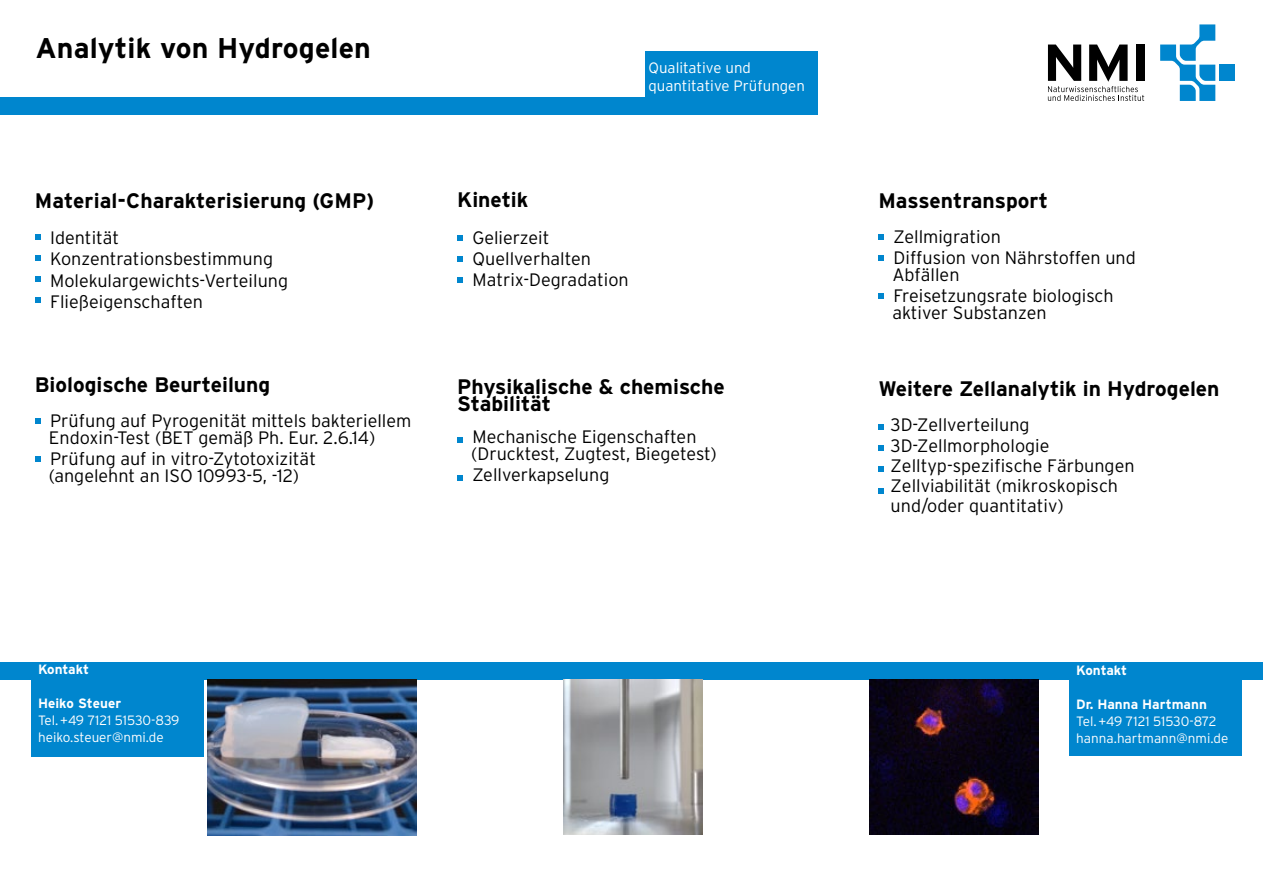
<style>
.page{position:relative;width:1263px;height:893px;background:#fff}
.page>*{position:absolute;margin:0;border:0;box-sizing:border-box;transform-origin:0 0}
.t1{font:700 28.5px "Interstate";letter-spacing:.005em;color:#000}
.t2{font:700 21px/17px "Interstate";color:#000}
.t3{font:300 18px/21.3px "Interstate";color:#000}
.t4{font:300 15px/18px "Interstate";color:#fff}
.t5{font:300 13.5px/17px "Interstate";color:#fff}
.t6{font:700 13.5px "Interstate";color:#fff}
</style>
<div class="page">
<div style="left:0;top:98px;width:817px;height:17px;background:#0086ce"></div>
<div style="left:0;top:662px;width:1263px;height:17px;background:#0086ce"></div>
<div style="left:32px;top:678px;width:172px;height:79px;background:#0086ce"></div>
<svg style="left:35px;top:234px;width:6px;height:6px"></svg>
<svg style="left:35px;top:255px;width:6px;height:6px"></svg>
<svg style="left:35px;top:276px;width:6px;height:6px"></svg>
<svg style="left:35px;top:297px;width:6px;height:6px"></svg>
<svg style="left:35px;top:418px;width:6px;height:6px"></svg>
<svg style="left:35px;top:456px;width:6px;height:6px"></svg>
<svg style="left:457px;top:235px;width:6px;height:6px"></svg>
<svg style="left:457px;top:256px;width:6px;height:6px"></svg>
<svg style="left:457px;top:277px;width:6px;height:6px"></svg>
<svg style="left:457px;top:437px;width:6px;height:6px"></svg>
<svg style="left:457px;top:475px;width:6px;height:6px"></svg>
<svg style="left:878px;top:234px;width:6px;height:6px"></svg>
<svg style="left:878px;top:255px;width:6px;height:6px"></svg>
<svg style="left:878px;top:293px;width:6px;height:6px"></svg>
<svg style="left:878px;top:424px;width:6px;height:6px"></svg>
<svg style="left:878px;top:445px;width:6px;height:6px"></svg>
<svg style="left:878px;top:466px;width:6px;height:6px"></svg>
<svg style="left:878px;top:488px;width:6px;height:6px"></svg>
<div style="left:1069px;top:679px;width:173px;height:77px;background:#0086ce"></div>
<div style="left:1219px;top:65px;width:16px;height:16px;background:#0086ce"></div>
<svg style="left:1160px;top:24px;width:55px;height:77px"></svg>
<svg style="left:1048px;top:45px;width:96px;height:56px"></svg>
<div style="left:645px;top:51px;width:172px;height:47px;background:#0086ce"></div>
<img style="left:208px;top:679px;width:209px;height:156px">
<img style="left:563px;top:680px;width:139px;height:155px">
<img style="left:869px;top:679px;width:169px;height:156px">
<h1 class="t1" style="left:35px;top:31px;width:337px">Analytik von Hydrogelen</h1>
<p class="t2" style="left:35px;top:192px;width:341px">Material-Charakterisierung (GMP)</p>
<p class="t3" style="left:50px;top:227px;width:239px">Identität<br>Konzentrationsbestimmung<br>Molekulargewichts-Verteilung<br>Fließeigenschaften</p>
<p class="t2" style="left:35px;top:376px;width:237px">Biologische Beurteilung</p>
<p class="t3" style="left:49px;top:412px;width:364px;line-height:17px">Prüfung auf Pyrogenität mittels bakteriellem<br>Endoxin-Test (BET gemäß Ph. Eur. 2.6.14)</p>
<p class="t3" style="left:49px;top:450px;width:269px;line-height:17px">Prüfung auf in vitro-Zytotoxizität (angelehnt an ISO 10993-5, -12)</p>
<p class="t4" style="left:648px;top:58px;width:158px">Qualitative und quantitative Prüfungen</p>
<p class="t2" style="left:457px;top:191px;width:73px">Kinetik</p>
<p class="t3" style="left:472px;top:227px;width:158px">Gelierzeit<br>Quellverhalten<br>Matrix-Degradation</p>
<p class="t2" style="left:457px;top:378px;width:269px">Physikalische &amp; chemische<br>Stabilität</p>
<p class="t3" style="left:471px;top:428px;width:247px;line-height:17px">Mechanische Eigenschaften (Drucktest, Zugtest, Biegetest)</p>
<p class="t3" style="left:472px;top:464px;width:138px">Zellverkapselung</p>
<p class="t6" style="left:38px;top:661px;width:52px">Kontakt</p>
<p class="t6" style="left:38px;top:695px;width:85px">Heiko Steuer</p>
<p class="t5" style="left:38px;top:712px;width:143px">Tel. +49 7121 51530-839 heiko.steuer@nmi.de</p>
<p class="t2" style="left:878px;top:192px;width:171px">Massentransport</p>
<p class="t3" style="left:894px;top:226px;width:244px">Zellmigration<br>Diffusion von Nährstoffen und</p>
<p class="t3" style="left:892px;top:264px;width:223px">Abfällen<br>Freisetzungsrate biologisch</p>
<p class="t3" style="left:892px;top:302px;width:156px">aktiver Substanzen</p>
<p class="t2" style="left:878px;top:380px;width:343px">Weitere Zellanalytik in Hydrogelen</p>
<p class="t3" style="left:891px;top:415px;width:245px;line-height:20.2px">3D-Zellverteilung<br>3D-Zellmorphologie<br>Zelltyp-spezifische Färbungen<br>Zellviabilität (mikroskopisch und/oder quantitativ)</p>
<p class="t6" style="left:1076px;top:662px;width:52px">Kontakt</p>
<p class="t6" style="left:1076px;top:696px;width:132px">Dr. Hanna Hartmann</p>
<p class="t5" style="left:1076px;top:713px;width:154px">Tel.+49 7121 51530-872 hanna.hartmann@nmi.de</p>
</div>
